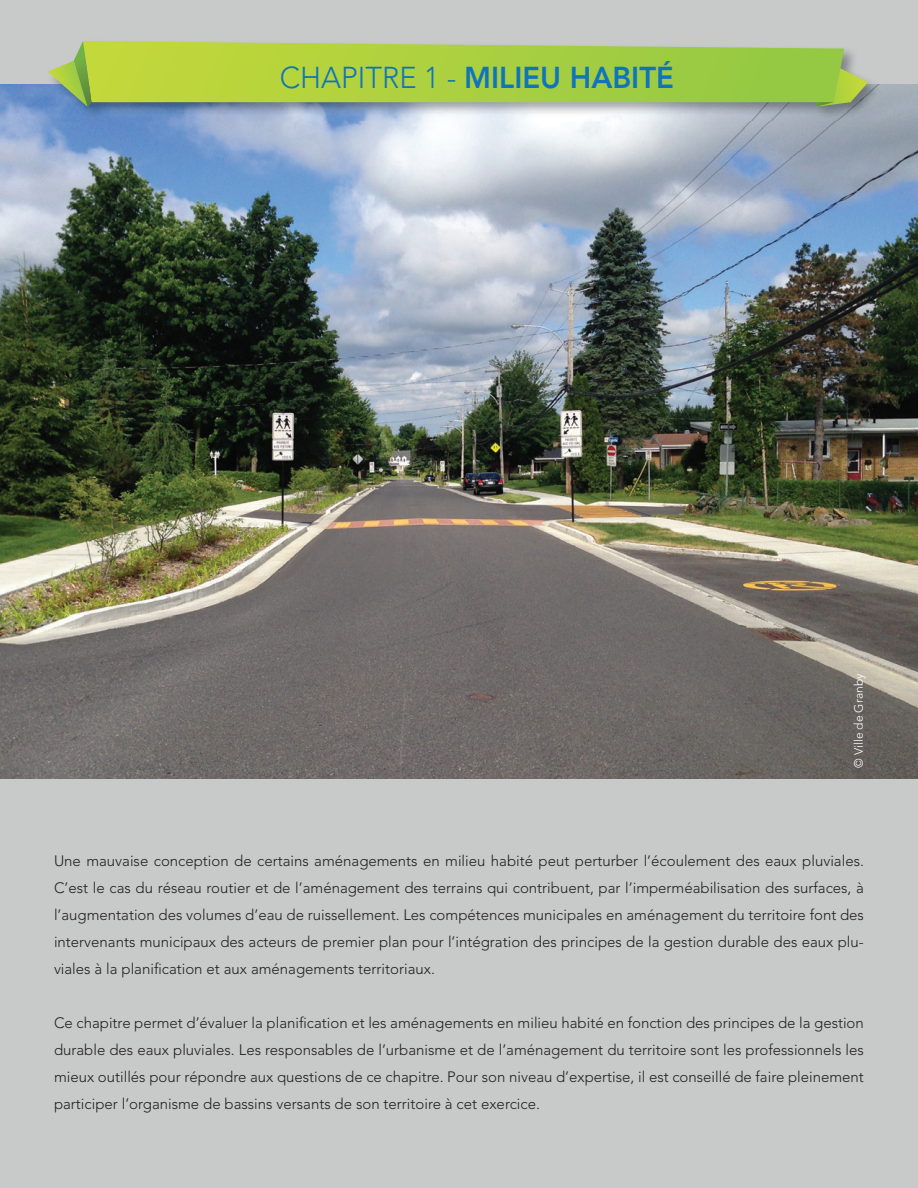
<style>
.page{position:relative;width:918px;height:1188px;background:#fff}
.page>*{position:absolute;margin:0;border:0;box-sizing:border-box;transform-origin:0 0}
.t1{font:800 30px "Avenir";color:#1074bc}
.t2{font:300 15px/27px "Avenir";color:#231f20;text-align:justify}
.t3{font:300 12px "Avenir";color:#fff}
.s1{font-weight:300}
</style>
<div class="page">
<img style="left:0;top:83px;width:918px;height:697px">
<div style="left:0;top:780px;width:918px;height:408px;background:#c8caca"></div>
<div style="left:0;top:0;width:918px;height:83px;background:#c8caca"></div>
<img style="left:46px;top:48px;width:835px;height:72px">
<svg style="left:816px;top:63px;width:51px;height:43px"></svg>
<svg style="left:91px;top:41px;width:753px;height:61px;background:#adcf47"></svg>
<svg style="left:48px;top:41px;width:43px;height:65px"></svg>
<h1 class="t1" style="left:280px;top:60px;width:396px"><span class="s1">CHAPITRE 1 -</span> MILIEU HABITÉ</h1>
<p class="t3" style="left:852px;top:768px;width:96px;rotate:-90deg">© Ville de Granby</p>
<p class="t2" style="left:54px;top:848px;width:812px">Une mauvaise conception de certains aménagements en milieu habité peut perturber l’écoulement des eaux pluviales.<br>C’est le cas du réseau routier et de l’aménagement des terrains qui contribuent, par l’imperméabilisation des surfaces, à l’augmentation des volumes d’eau de ruissellement. Les compétences municipales en aménagement du territoire font des intervenants municipaux des acteurs de premier plan pour l’intégration des principes de la gestion durable des eaux plu&shy;viales à la planification et aux aménagements territoriaux.</p>
<p class="t2" style="left:54px;top:1010px;width:811px">Ce chapitre permet d’évaluer la planification et les aménagements en milieu habité en fonction des principes de la gestion durable des eaux pluviales. Les responsables de l’urbanisme et de l’aménagement du territoire sont les professionnels les mieux outillés pour répondre aux questions de ce chapitre. Pour son niveau d’expertise, il est conseillé de faire pleinement participer l’organisme de bassins versants de son territoire à cet exercice.</p>
</div>
